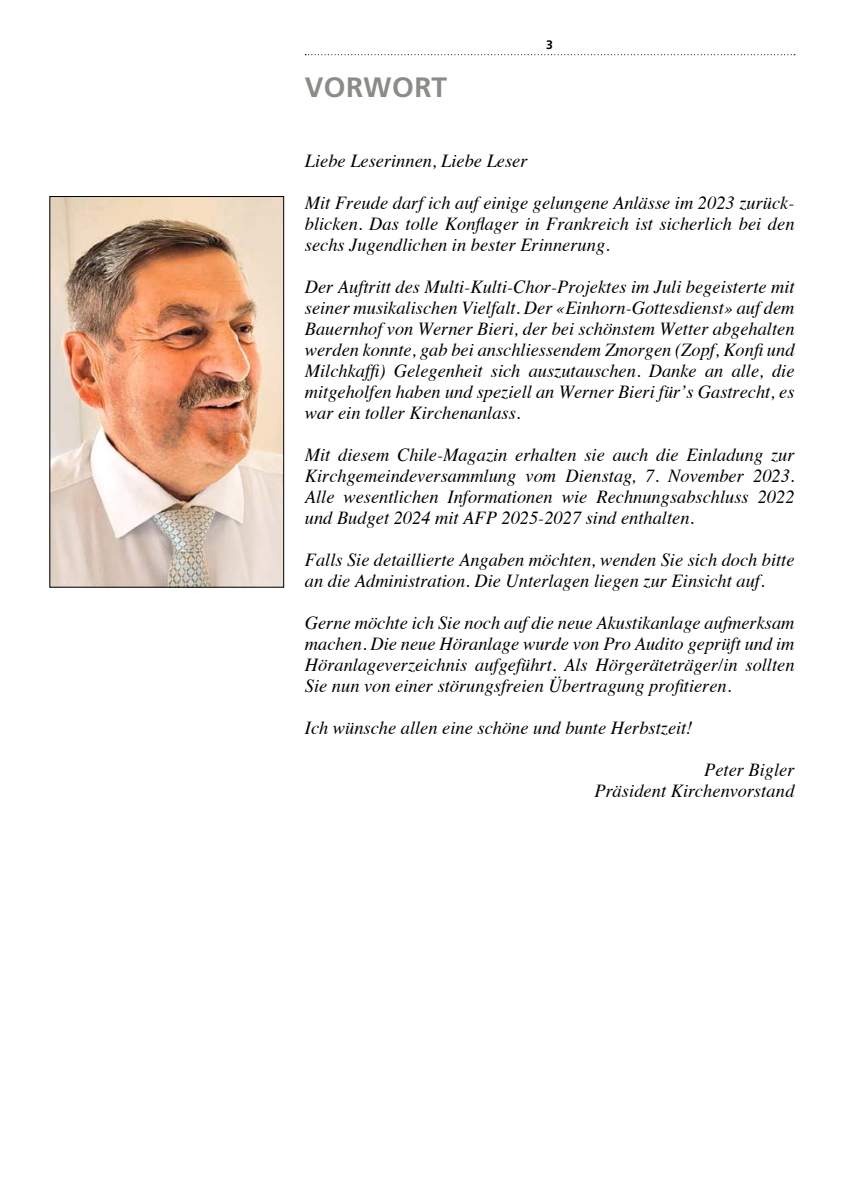
<style>
.page{position:relative;width:844px;height:1191px;background:#fff}
.page>*{position:absolute;margin:0;border:0;box-sizing:border-box;transform-origin:0 0}
.rubriktitel{font:700 28px "Frutiger LT Std";letter-spacing:.02em;color:#8c8b88}
.vorwort{font:italic 18.38px/21px "Times";color:#000;text-align:justify}
.t1{font:700 12.25px "Frutiger LT Std";color:#000}
</style>
<div class="page">
<svg style="left:305px;top:54px;width:489px;height:1px"></svg>
<img style="left:52px;top:198px;width:230px;height:387px">
<div style="left:50px;top:196px;width:234px;height:391px;border:1px solid #000"></div>
<p class="rubriktitel" style="left:304px;top:71px;width:144px">VORWORT</p>
<p class="t1" style="left:546px;top:38px;width:8px">3</p>
<p class="vorwort" style="left:305px;top:149px;width:224px">Liebe Leserinnen, Liebe Leser</p>
<p class="vorwort" style="left:305px;top:191px;width:491px">Mit Freude darf ich auf einige gelungene Anlässe im 2023 zurück&shy;blicken. Das tolle Konflager in Frankreich ist sicherlich bei den sechs Jugendlichen in bester Erinnerung.</p>
<p class="vorwort" style="left:305px;top:275px;width:491px">Der Auftritt des Multi-Kulti-Chor-Projektes im Juli begeisterte mit seiner musikalischen Vielfalt. Der «Einhorn-Gottesdienst» auf dem Bauernhof von Werner Bieri, der bei schönstem Wetter abgehalten werden konnte, gab bei anschliessendem Zmorgen (Zopf, Konfi und Milchkaffi) Gelegenheit sich auszutauschen. Danke an alle, die mitgeholfen haben und speziell an Werner Bieri für’s Gastrecht, es war ein toller Kirchenanlass.</p>
<p class="vorwort" style="left:305px;top:443px;width:491px">Mit diesem Chile-Magazin erhalten sie auch die Einladung zur Kirchgemeindeversammlung vom Dienstag, 7. November 2023.<br>Alle wesentlichen Informationen wie Rechnungsabschluss 2022 und Budget 2024 mit AFP 2025-2027 sind enthalten.</p>
<p class="vorwort" style="left:305px;top:548px;width:491px">Falls Sie detaillierte Angaben möchten, wenden Sie sich doch bitte an die Administration. Die Unterlagen liegen zur Einsicht auf.</p>
<p class="vorwort" style="left:305px;top:611px;width:491px">Gerne möchte ich Sie noch auf die neue Akustikanlage aufmerksam machen. Die neue Höranlage wurde von Pro Audito geprüft und im Höranlageverzeichnis aufgeführt. Als Hörgeräteträger/in sollten Sie nun von einer störungsfreien Übertragung profitieren.</p>
<p class="vorwort" style="left:305px;top:716px;width:389px">Ich wünsche allen eine schöne und bunte Herbstzeit!</p>
<p class="vorwort" style="left:704px;top:758px;width:92px">Peter Bigler</p>
<p class="vorwort" style="left:594px;top:779px;width:201px">Präsident Kirchenvorstand</p>
</div>
